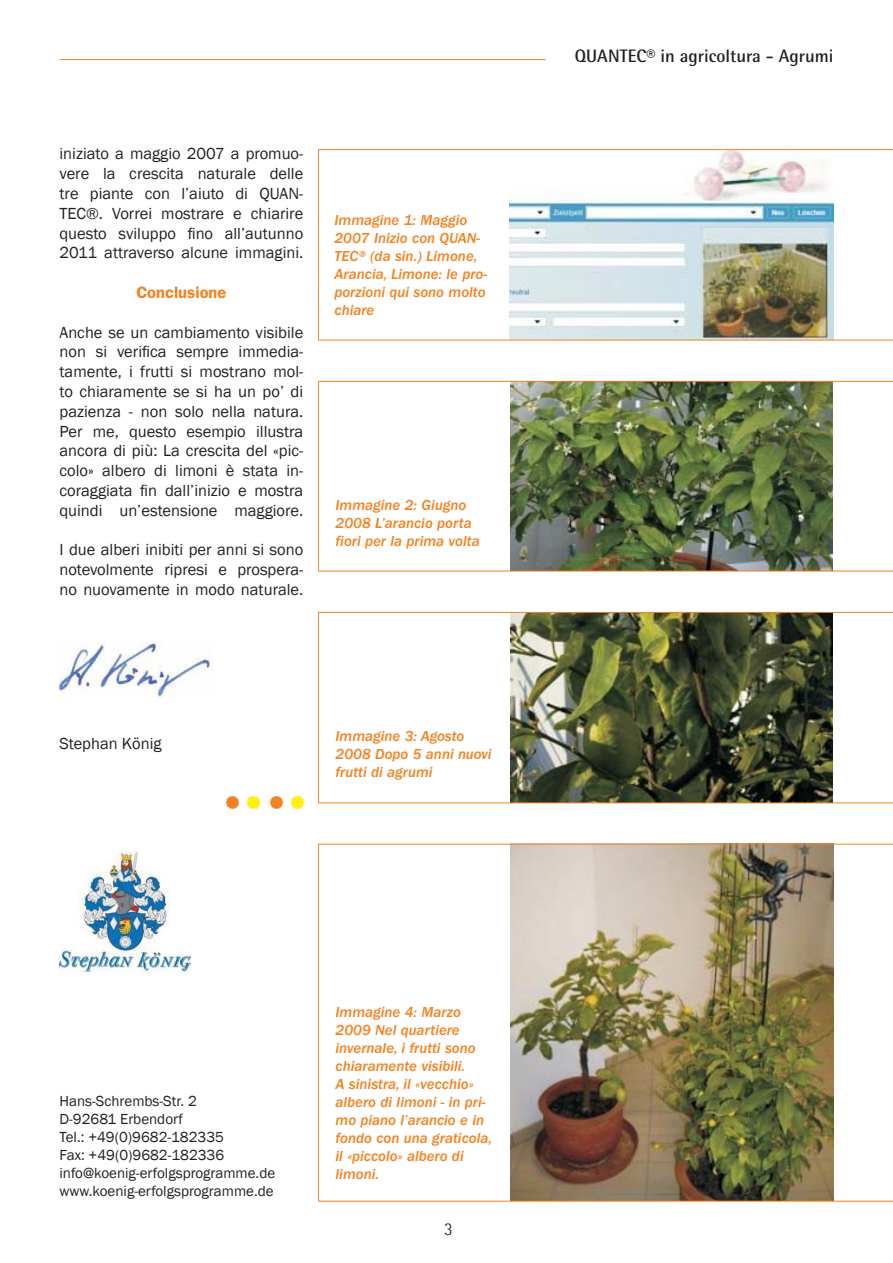
<style>
.page{position:relative;width:893px;height:1263px;background:#fff}
.page>*{position:absolute;margin:0;border:0;box-sizing:border-box;transform-origin:0 0}
.t1{font:700 18px "Rotis Semi Sans Std";color:#231f20}
.t2{font:300 18px "Rotis Semi Sans Std";color:#231f20}
.t3{font:16.5px/19.8px "Franklin Gothic";color:#231f20;text-align:justify}
.t4{font:600 16.5px "Franklin Gothic";color:#f5811e}
.t5{font:italic 500 15px/18px "Franklin Gothic";color:#f5811e}
.t6{font:15px/18px "Franklin Gothic";color:#231f20}
</style>
<div class="page">
<hr style="left:60px;top:59px;width:486px;height:1px;background:#f5811e">
<svg style="left:318px;top:149px;width:575px;height:191px"></svg>
<img style="left:318px;top:381px;width:575px;height:190px">
<img style="left:318px;top:612px;width:575px;height:191px">
<img style="left:318px;top:844px;width:575px;height:357px">
<img style="left:60px;top:852px;width:131px;height:121px">
<img style="left:60px;top:642px;width:150px;height:55px">
<svg style="left:227px;top:796px;width:12px;height:12px"></svg>
<svg style="left:248px;top:796px;width:12px;height:12px"></svg>
<svg style="left:270px;top:796px;width:12px;height:12px"></svg>
<svg style="left:291px;top:796px;width:12px;height:12px"></svg>
<p class="t3" style="left:60px;top:144px;width:245px">iniziato a maggio 2007 a promuo&shy;vere la crescita naturale delle tre piante con l’aiuto di QUAN-TEC®. Vorrei mostrare e chiarire questo sviluppo fino all’autunno 2011 attraverso alcune immagini.</p>
<p class="t4" style="left:136px;top:283px;width:92px">Conclusione</p>
<p class="t3" style="left:60px;top:323px;width:245px">Anche se un cambiamento visibile non si verifica sempre immedia&shy;tamente, i frutti si mostrano mol&shy;to chiaramente se si ha un po’ di pazienza - non solo nella natura.</p>
<p class="t3" style="left:60px;top:422px;width:245px">Per me, questo esempio illustra ancora di più: La crescita del «pic&shy;colo» albero di limoni è stata in&shy;coraggiata fin dall’inizio e mostra quindi un’estensione maggiore.</p>
<p class="t3" style="left:60px;top:540px;width:245px">I due alberi inibiti per anni si sono notevolmente ripresi e prospera&shy;no nuovamente in modo naturale.</p>
<p class="t5" style="left:334px;top:211px;width:154px">Immagine 1: Maggio<br>2007 Inizio con QUAN-<br>TEC® (da sin.) Limone,<br>Arancia, Limone: le pro&shy;porzioni qui sono molto chiare</p>
<p class="t5" style="left:336px;top:496px;width:146px">Immagine 2: Giugno<br>2008 L’arancio porta fiori per la prima volta</p>
<p class="t3" style="left:60px;top:734px;width:104px">Stephan König</p>
<p class="t5" style="left:336px;top:727px;width:158px">Immagine 3: Agosto<br>2008 Dopo 5 anni nuovi frutti di agrumi</p>
<p class="t1" style="left:575px;top:45px;width:260px">QUANTEC® in agricoltura - Agrumi</p>
<p class="t6" style="left:60px;top:1092px;width:139px">Hans-Schrembs-Str. 2</p>
<p class="t6" style="left:60px;top:1110px;width:125px">D-92681 Erbendorf</p>
<p class="t6" style="left:60px;top:1128px;width:166px">Tel.: +49(0)9682-182335</p>
<p class="t6" style="left:60px;top:1146px;width:166px">Fax: +49(0)9682-182336</p>
<p class="t6" style="left:60px;top:1164px;width:217px">info@koenig-erfolgsprogramme.de www.koenig-erfolgsprogramme.de</p>
<p class="t5" style="left:336px;top:1003px;width:158px">Immagine 4: Marzo<br>2009 Nel quartiere invernale, i frutti sono chiaramente visibili.<br>A sinistra, il «vecchio» albero di limoni - in pri&shy;mo piano l’arancio e in fondo con una graticola, il «piccolo» albero di limoni.</p>
<p class="t2" style="left:444px;top:1218px;width:10px">3</p>
</div>
